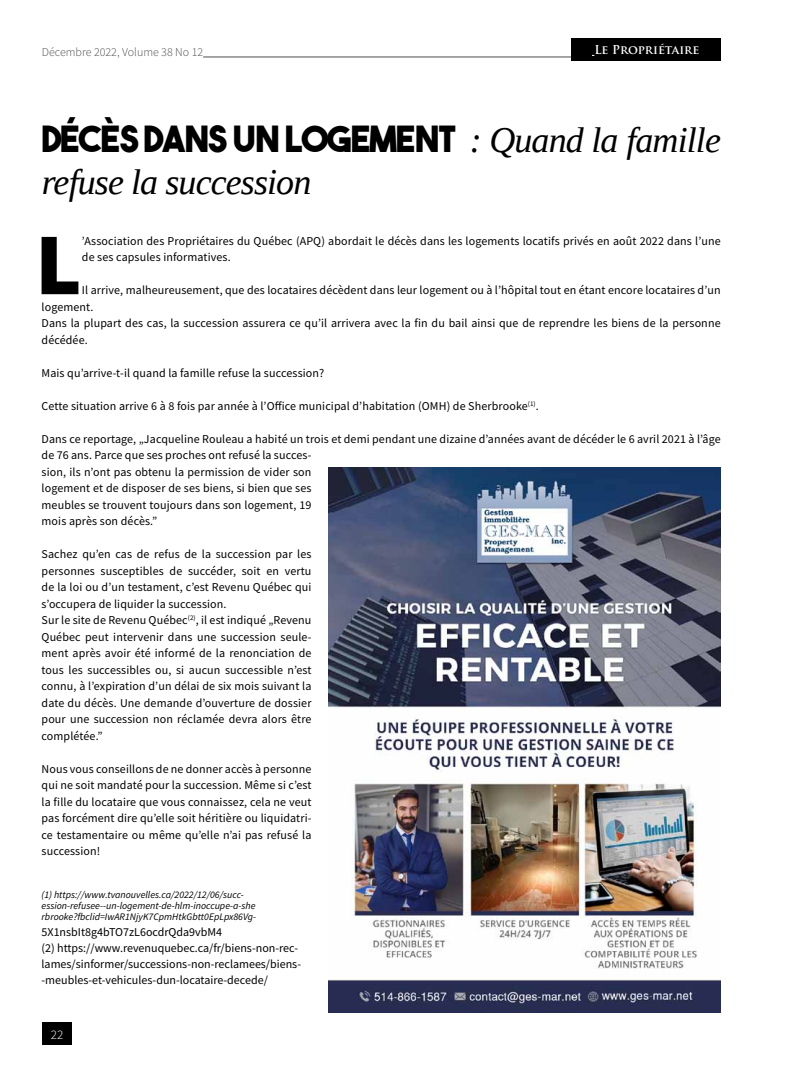
<style>
.page{position:relative;width:792px;height:1080px;background:#fff}
.page>*{position:absolute;margin:0;border:0;box-sizing:border-box;transform-origin:0 0}
.t1{font:900 88.2px "Source Sans Pro";color:#000}
.t2{font:36px "The Bold Font";letter-spacing:-.025em;color:#000}
.t3{font:italic 36px "Liberation Serif";letter-spacing:-.025em;color:#000}
.t4{font:300 13px "Source Sans Pro";color:#fff}
.t5{font:12px/16.5px "Source Sans Pro";letter-spacing:.01em;color:#000}
.t6{font:300 12px "Source Sans Pro";color:#4d4d4f}
.t7{font:700 12px "Trajan Pro";color:#fff}
.t8{font:italic 10px/11px "Source Sans Pro";color:#000}
.s1{font-family:"Liberation Serif";font-style:italic}
</style>
<div class="page">
<img style="left:329px;top:468px;width:392px;height:544px">
<hr style="left:203px;top:57px;width:370px;height:1px;background:#4d4d4f">
<div style="left:42px;top:1023px;width:30px;height:22px;background:#000"></div>
<div style="left:571px;top:39px;width:150px;height:22px;background:#000"></div>
<p class="t6" style="left:42px;top:44px;width:163px">Décembre 2022, Volume 38 No 12</p>
<p class="t7" style="left:594px;top:42px;width:107px">Le Propriétaire</p>
<h2 class="t2" style="left:42px;top:116px;width:681px">DÉCÈS DANS UN LOGEMENT <span class="s1">: Quand la famille</span></h2>
<h2 class="t3" style="left:42px;top:158px;width:271px">refuse la succession</h2>
<h1 class="t1" style="left:35px;top:204px;width:38px">L</h1>
<p class="t5" style="left:82px;top:232px;width:640px">’Association des Propriétaires du Québec (APQ) abordait le décès dans les logements locatifs privés en août 2022 dans l’une de ses capsules informatives.</p>
<p class="t5" style="left:42px;top:282px;width:681px;text-indent:40px">Il arrive, malheureusement, que des locataires décèdent dans leur logement ou à l’hôpital tout en étant encore locataires d’un logement.<br>Dans la plupart des cas, la succession assurera ce qu’il arrivera avec la fin du bail ainsi que de reprendre les biens de la personne décédée.</p>
<p class="t5" style="left:42px;top:364px;width:284px">Mais qu’arrive-t-il quand la famille refuse la succession?</p>
<p class="t5" style="left:42px;top:397px;width:499px">Cette situation arrive 6 à 8 fois par année à l’Office municipal d’habitation (OMH) de Sherbrooke<sup>(1)</sup>.</p>
<p class="t5" style="left:42px;top:430px;width:681px">Dans ce reportage, „Jacqueline Rouleau a habité un trois et demi pendant une dizaine d’années avant de décéder le 6 avril 2021 à l’âge de 76 ans. Parce que ses proches ont refusé la succes-<br>sion, ils n’ont pas obtenu la permission de vider son<br>logement et de disposer de ses biens, si bien que ses<br>meubles se trouvent toujours dans son logement, 19<br>mois après son décès.”</p>
<p class="t5" style="left:42px;top:546px;width:271px">Sachez qu’en cas de refus de la succession par les personnes susceptibles de succéder, soit en vertu de la loi ou d’un testament, c’est Revenu Québec qui s’occupera de liquider la succession.<br>Sur le site de Revenu Québec<sup>(2)</sup>, il est indiqué „Revenu Québec peut intervenir dans une succession seule&shy;ment après avoir été informé de la renonciation de tous les successibles ou, si aucun successible n’est connu, à l’expiration d’un délai de six mois suivant la date du décès. U ne demande d’ouverture de dossier pour une succession non réclamée devra alors être complétée.”</p>
<p class="t5" style="left:42px;top:760px;width:271px;text-align:justify">Nous vous conseillons de ne donner accès à personne qui ne soit mandaté pour la succession. Même si c’est la fille du locataire que vous connaissez, cela ne veut pas forcément dire qu’elle soit héritière ou liquidatri&shy;ce testamentaire ou même qu’elle n’ai pas refusé la succession!</p>
<p class="t8" style="left:42px;top:889px;width:216px">(1) https://www.tvanouvelles.ca/2022/12/06/succ&shy;ession-refusee--un-logement-de-hlm-inoccupe-a-she rbrooke?fbclid=IwAR1NjyK7CpmHtkGbtt0EpLpx86Vg-</p>
<p class="t5" style="left:42px;top:924px;width:261px;line-height:16px">5X1nsbIt8g4bTO7zL6ocdrQda9vbM4<br>(2) https://www.revenuquebec.ca/fr/biens-non-rec&shy;lames/sinformer/successions-non-reclamees/biens--meubles-et-vehicules-dun-locataire-decede/</p>
<p class="t4" style="left:51px;top:1027px;width:14px">22</p>
</div>
